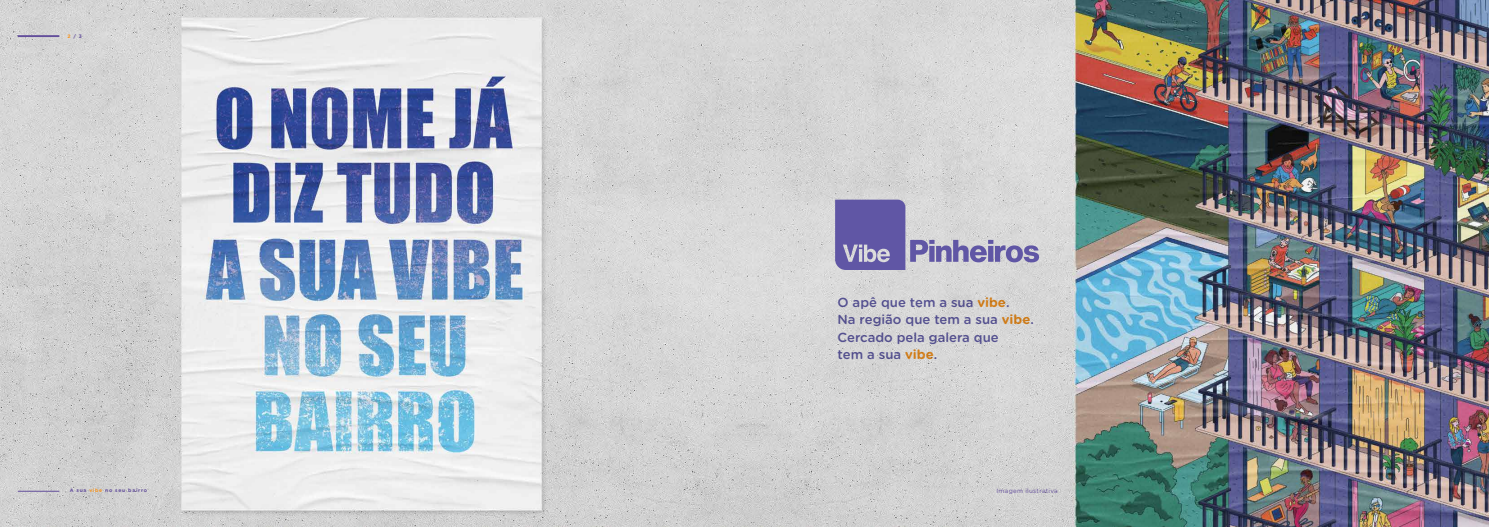
<style>
.page{position:relative;width:1489px;height:527px;background:#fff}
.page>*{position:absolute;margin:0;border:0;box-sizing:border-box;transform-origin:0 0}
.t1{font:500 13.12px/17.5px "Gotham Rounded";color:#645faa}
.t2{font:6.25px "Gotham Rounded";letter-spacing:.04em;color:#634e9b}
.t3{font:700 5px "Gotham Rounded";letter-spacing:.14em;color:#634e9b}
.s1{color:#f7941e}
.s2{font-weight:700;color:#f7941e}
</style>
<div class="page">
<img style="left:0;top:0;width:1488px;height:526px">
<hr style="left:18px;top:35px;width:41px;height:2px;background:#634e9b">
<hr style="left:18px;top:490px;width:41px;height:1px;background:#634e9b">
<svg style="left:835px;top:199px;width:204px;height:71px;background:#a5a1c2"></svg>
<p class="t3" style="left:67px;top:32px;width:16px"><span class="s1">2</span> / 3</p>
<p class="t3" style="left:70px;top:486px;width:79px">A sua <span class="s1">vibe</span> no seu bairro</p>
<p class="t1" style="left:837px;top:292px;width:198px">O apê que tem a sua <span class="s2">vibe</span>.<br>Na região que tem a sua <span class="s2">vibe</span>.<br>Cercado pela galera que<br>tem a sua <span class="s2">vibe</span>.</p>
<p class="t2" style="left:996px;top:486px;width:63px">Imagem ilustrativa</p>
</div>
